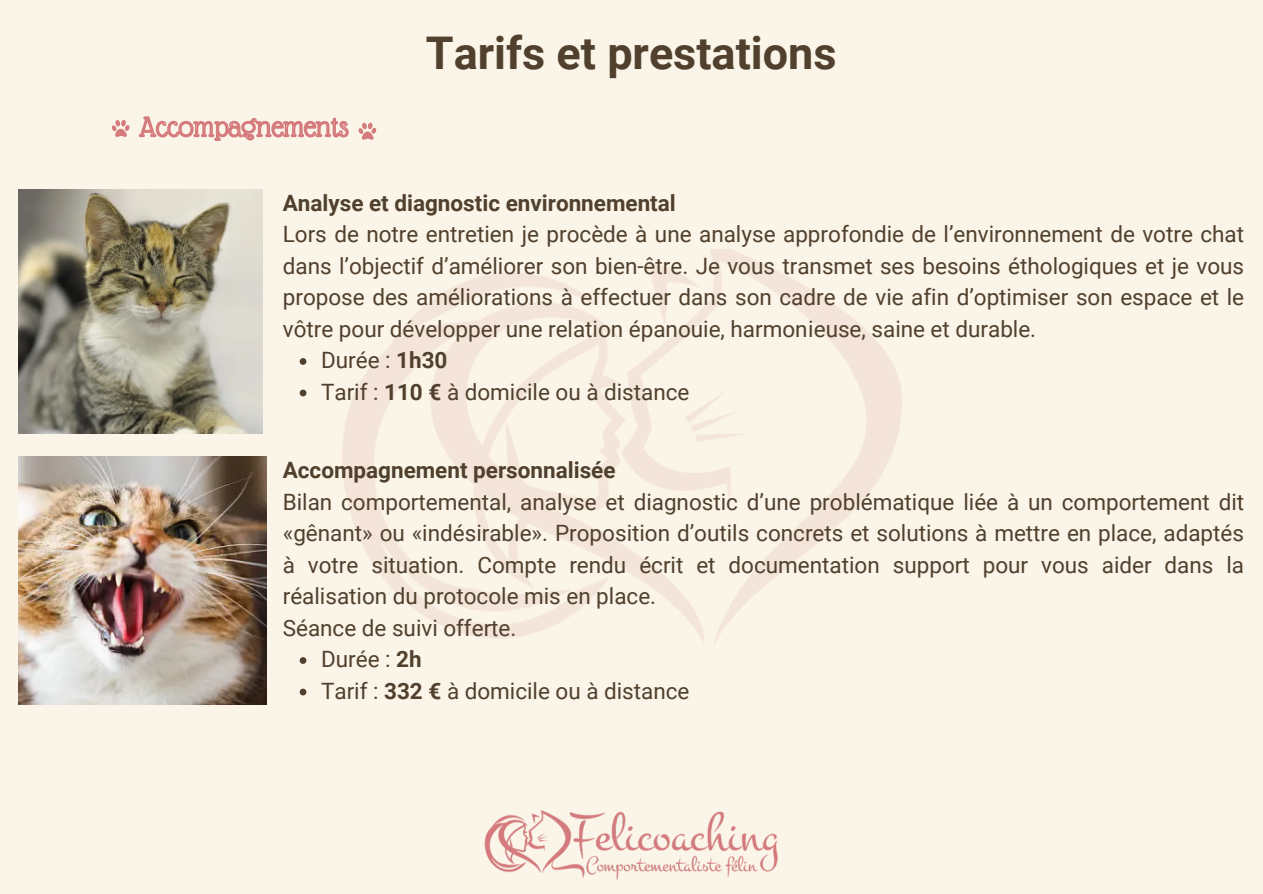
<style>
.page{position:relative;width:1263px;height:894px;background:#fff}
.page>*{position:absolute;margin:0;border:0;box-sizing:border-box;transform-origin:0 0}
.t1{font:700 45px "Roboto";color:#50402d}
.t2{font:22.5px/31.5px "Roboto";color:#50402d;text-align:justify}
.t3{font:700 22.5px "Roboto";color:#50402d}
.s1{font-weight:700}
</style>
<div class="page">
<div style="left:0;top:0;width:1263px;height:893px;background:#faf5e8"></div>
<img style="left:485px;top:810px;width:292px;height:69px">
<img style="left:19px;top:456px;width:247px;height:248px">
<svg style="left:300px;top:657px;width:6px;height:6px"></svg>
<svg style="left:300px;top:688px;width:6px;height:7px"></svg>
<img style="left:19px;top:189px;width:244px;height:244px">
<svg style="left:300px;top:358px;width:6px;height:7px"></svg>
<svg style="left:300px;top:389px;width:6px;height:7px"></svg>
<svg style="left:138px;top:116px;width:211px;height:25px"></svg>
<svg style="left:111px;top:120px;width:18px;height:17px"></svg>
<svg style="left:358px;top:123px;width:18px;height:16px"></svg>
<p class="t1" style="left:426px;top:27px;width:412px">Tarifs et prestations</p>
<p class="t3" style="left:283px;top:190px;width:395px">Analyse et diagnostic environnemental</p>
<p class="t2" style="left:283px;top:218px;width:963px">Lors de notre entretien je procède à une analyse approfondie de l’environnement de votre chat dans l’objectif d’améliorer son bien-être. Je vous transmet ses besoins éthologiques et je vous propose des améliorations à effectuer dans son cadre de vie afin d’optimiser son espace et le vôtre pour développer une relation épanouie, harmonieuse, saine et durable.</p>
<p class="t2" style="left:321px;top:344px;width:128px">Durée : <span class="s1">1h30</span></p>
<p class="t2" style="left:321px;top:376px;width:370px">Tarif : <span class="s1">110 €</span> à domicile ou à distance</p>
<p class="t3" style="left:283px;top:457px;width:334px">Accompagnement personnalisée</p>
<p class="t2" style="left:283px;top:486px;width:963px">Bilan comportemental, analyse et diagnostic d’une problématique liée à un comportement dit «gênant» ou «indésirable». Proposition d’outils concrets et solutions à mettre en place, adaptés à votre situation. Compte rendu écrit et documentation support pour vous aider dans la réalisation du protocole mis en place.</p>
<p class="t2" style="left:283px;top:612px;width:235px">Séance de suivi offerte.</p>
<p class="t2" style="left:321px;top:643px;width:102px">Durée : <span class="s1">2h</span></p>
<p class="t2" style="left:321px;top:675px;width:370px">Tarif : <span class="s1">332 €</span> à domicile ou à distance</p>
</div>
